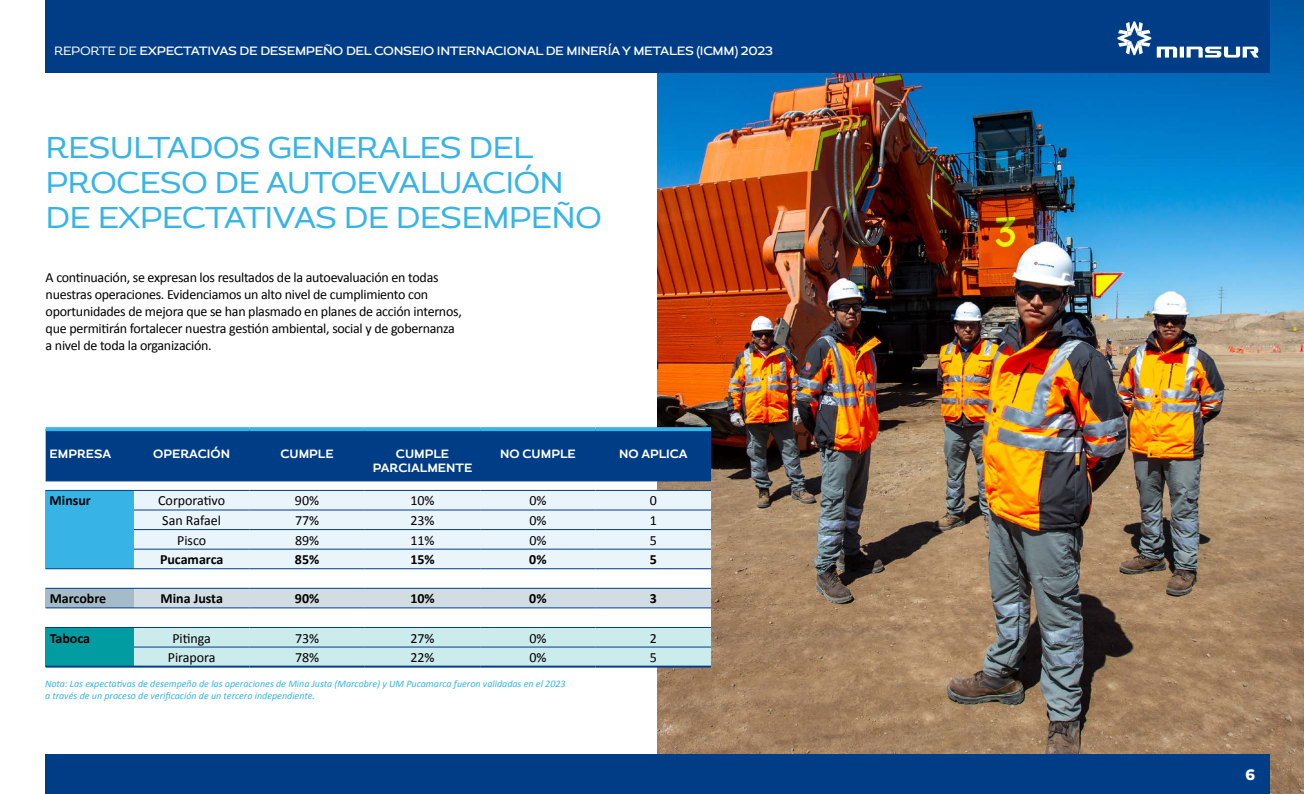
<style>
.page{position:relative;width:1304px;height:794px;background:#fff}
.page>*{position:absolute;margin:0;border:0;box-sizing:border-box;transform-origin:0 0}
.t1{font:30px/35px "Magallanes";letter-spacing:-.025em;color:#37b4e5;scale:1.07 1}
.t2{font:800 15px "Magallanes Cond";color:#fff;scale:1.07 1}
.t3{font:14px/16.8px "Calibri";letter-spacing:-.02em;color:#000}
.t4{font:700 14px "Calibri";color:#000}
.t5{font:14px "Calibri";color:#000}
.t6{font:500 12px "Magallanes";letter-spacing:-.025em;color:#fff;scale:1.07 1}
.t7{font:700 12px/14.4px "Magallanes";color:#fff;text-align:center}
.t8{font:italic 10px/12px "Calibri";color:#37b4e5}
.s1{font-weight:400}
</style>
<div class="page">
<img style="left:657px;top:0;width:647px;height:794px">
<div style="left:45px;top:754px;width:1225px;height:40px;background:#003d87"></div>
<div style="left:45px;top:0;width:1225px;height:72px;background:#003d87"></div>
<svg style="left:1157px;top:47px;width:102px;height:11px"></svg>
<svg style="left:1117px;top:21px;width:34px;height:34px"></svg>
<div style="left:46px;top:431px;width:665px;height:49px;background:#003d87"></div>
<div style="left:46px;top:490px;width:88px;height:79px;background:#37b4e5"></div>
<div style="left:134px;top:491px;width:577px;height:77px;background:#eaf4fb"></div>
<svg style="left:46px;top:569px;width:665px;height:96px"></svg>
<hr style="left:46px;top:665px;width:88px;height:2px;background:#003d87">
<svg style="left:46px;top:427px;width:88px;height:4px"></svg>
<svg style="left:134px;top:427px;width:115px;height:4px"></svg>
<svg style="left:249px;top:427px;width:116px;height:4px"></svg>
<svg style="left:365px;top:427px;width:115px;height:4px"></svg>
<svg style="left:480px;top:427px;width:116px;height:4px"></svg>
<svg style="left:596px;top:427px;width:115px;height:4px"></svg>
<hr style="left:46px;top:480px;width:88px;height:1px;background:#003d87">
<hr style="left:134px;top:480px;width:115px;height:1px;background:#003d87">
<hr style="left:249px;top:480px;width:116px;height:1px;background:#003d87">
<hr style="left:365px;top:480px;width:115px;height:1px;background:#003d87">
<hr style="left:480px;top:480px;width:116px;height:1px;background:#003d87">
<hr style="left:596px;top:480px;width:115px;height:1px;background:#003d87">
<hr style="left:134px;top:490px;width:115px;height:1px;background:#003d87">
<hr style="left:249px;top:490px;width:116px;height:1px;background:#003d87">
<hr style="left:365px;top:490px;width:115px;height:1px;background:#003d87">
<hr style="left:480px;top:490px;width:116px;height:1px;background:#003d87">
<hr style="left:596px;top:490px;width:115px;height:1px;background:#003d87">
<hr style="left:46px;top:490px;width:88px;height:1px;background:#003d87">
<hr style="left:46px;top:568px;width:88px;height:1px;background:#003d87">
<hr style="left:46px;top:588px;width:88px;height:1px;background:#003d87">
<hr style="left:46px;top:607px;width:88px;height:1px;background:#003d87">
<hr style="left:46px;top:627px;width:88px;height:1px;background:#003d87">
<hr style="left:134px;top:665px;width:115px;height:2px;background:#003d87">
<hr style="left:249px;top:665px;width:116px;height:2px;background:#003d87">
<hr style="left:365px;top:665px;width:115px;height:2px;background:#003d87">
<hr style="left:480px;top:665px;width:116px;height:2px;background:#003d87">
<hr style="left:596px;top:665px;width:115px;height:2px;background:#003d87">
<hr style="left:134px;top:510px;width:115px;height:1px;background:#003d87">
<hr style="left:249px;top:510px;width:116px;height:1px;background:#003d87">
<hr style="left:365px;top:510px;width:115px;height:1px;background:#003d87">
<hr style="left:480px;top:510px;width:116px;height:1px;background:#003d87">
<hr style="left:596px;top:510px;width:115px;height:1px;background:#003d87">
<hr style="left:134px;top:529px;width:115px;height:1px;background:#003d87">
<hr style="left:249px;top:529px;width:116px;height:1px;background:#003d87">
<hr style="left:365px;top:529px;width:115px;height:1px;background:#003d87">
<hr style="left:480px;top:529px;width:116px;height:1px;background:#003d87">
<hr style="left:596px;top:529px;width:115px;height:1px;background:#003d87">
<hr style="left:134px;top:549px;width:115px;height:1px;background:#003d87">
<hr style="left:249px;top:549px;width:116px;height:1px;background:#003d87">
<hr style="left:365px;top:549px;width:115px;height:1px;background:#003d87">
<hr style="left:480px;top:549px;width:116px;height:1px;background:#003d87">
<hr style="left:596px;top:549px;width:115px;height:1px;background:#003d87">
<hr style="left:134px;top:568px;width:115px;height:1px;background:#003d87">
<hr style="left:249px;top:568px;width:116px;height:1px;background:#003d87">
<hr style="left:365px;top:568px;width:115px;height:1px;background:#003d87">
<hr style="left:480px;top:568px;width:116px;height:1px;background:#003d87">
<hr style="left:596px;top:568px;width:115px;height:1px;background:#003d87">
<hr style="left:134px;top:588px;width:115px;height:1px;background:#003d87">
<hr style="left:249px;top:588px;width:116px;height:1px;background:#003d87">
<hr style="left:365px;top:588px;width:115px;height:1px;background:#003d87">
<hr style="left:480px;top:588px;width:116px;height:1px;background:#003d87">
<hr style="left:596px;top:588px;width:115px;height:1px;background:#003d87">
<hr style="left:134px;top:607px;width:115px;height:1px;background:#003d87">
<hr style="left:249px;top:607px;width:116px;height:1px;background:#003d87">
<hr style="left:365px;top:607px;width:115px;height:1px;background:#003d87">
<hr style="left:480px;top:607px;width:116px;height:1px;background:#003d87">
<hr style="left:596px;top:607px;width:115px;height:1px;background:#003d87">
<hr style="left:134px;top:627px;width:115px;height:1px;background:#003d87">
<hr style="left:249px;top:627px;width:116px;height:1px;background:#003d87">
<hr style="left:365px;top:627px;width:115px;height:1px;background:#003d87">
<hr style="left:480px;top:627px;width:116px;height:1px;background:#003d87">
<hr style="left:596px;top:627px;width:115px;height:1px;background:#003d87">
<hr style="left:134px;top:647px;width:115px;height:1px;background:#003d87">
<hr style="left:249px;top:647px;width:116px;height:1px;background:#003d87">
<hr style="left:365px;top:647px;width:115px;height:1px;background:#003d87">
<hr style="left:480px;top:647px;width:116px;height:1px;background:#003d87">
<hr style="left:596px;top:647px;width:115px;height:1px;background:#003d87">
<p class="t6" style="left:54px;top:43px;width:674px"><span class="s1">REPORTE DE</span> EXPECTATIVAS DE DESEMPEÑO DEL CONSEJO INTERNACIONAL DE MINERÍA Y METALES (ICMM) 2023</p>
<h1 class="t1" style="left:46px;top:130px;width:521px">RESULTADOS GENERALES DEL<br>PROCESO DE AUTOEVALUACIÓN<br>DE EXPECTATIVAS DE DESEMPEÑO</h1>
<p class="t3" style="left:46px;top:269px;width:418px">A continuación, se expresan los resultados de la autoevaluación en todas nuestras operaciones. Evidenciamos un alto nivel de cumplimiento con oportunidades de mejora que se han plasmado en planes de acción internos, que permitirán fortalecer nuestra gestión ambiental, social y de gobernanza a nivel de toda la organización.</p>
<p class="t7" style="left:50px;top:447px;width:63px">EMPRESA</p>
<p class="t7" style="left:153px;top:447px;width:78px">OPERACIÓN</p>
<p class="t7" style="left:281px;top:447px;width:55px">CUMPLE</p>
<p class="t7" style="left:373px;top:447px;width:101px">CUMPLE<br>PARCIALMENTE</p>
<p class="t7" style="left:500px;top:447px;width:77px">NO CUMPLE</p>
<p class="t7" style="left:619px;top:447px;width:70px">NO APLICA</p>
<p class="t4" style="left:50px;top:491px;width:43px">Minsur</p>
<p class="t5" style="left:158px;top:492px;width:69px">Corporativo</p>
<p class="t3" style="left:295px;top:492px;width:26px">90%</p>
<p class="t3" style="left:410px;top:492px;width:26px">10%</p>
<p class="t3" style="left:529px;top:492px;width:19px">0%</p>
<p class="t3" style="left:650px;top:492px;width:9px">0</p>
<p class="t5" style="left:162px;top:512px;width:60px">San Rafael</p>
<p class="t3" style="left:295px;top:511px;width:26px">77%</p>
<p class="t3" style="left:410px;top:511px;width:26px">23%</p>
<p class="t3" style="left:529px;top:511px;width:19px">0%</p>
<p class="t3" style="left:650px;top:511px;width:9px">1</p>
<p class="t3" style="left:177px;top:531px;width:31px">Pisco</p>
<p class="t3" style="left:295px;top:531px;width:26px">89%</p>
<p class="t3" style="left:410px;top:531px;width:26px">11%</p>
<p class="t3" style="left:529px;top:531px;width:19px">0%</p>
<p class="t3" style="left:650px;top:531px;width:9px">5</p>
<p class="t4" style="left:160px;top:549px;width:65px">Pucamarca</p>
<p class="t4" style="left:295px;top:549px;width:26px">85%</p>
<p class="t4" style="left:410px;top:549px;width:26px">15%</p>
<p class="t4" style="left:529px;top:549px;width:19px">0%</p>
<p class="t4" style="left:650px;top:549px;width:9px">5</p>
<p class="t4" style="left:50px;top:589px;width:58px">Marcobre</p>
<p class="t4" style="left:160px;top:589px;width:64px">Mina Justa</p>
<p class="t4" style="left:295px;top:589px;width:26px">90%</p>
<p class="t4" style="left:410px;top:589px;width:26px">10%</p>
<p class="t4" style="left:529px;top:589px;width:19px">0%</p>
<p class="t4" style="left:650px;top:589px;width:9px">3</p>
<p class="t4" style="left:50px;top:628px;width:42px">Taboca</p>
<p class="t3" style="left:172px;top:629px;width:40px">Pitinga</p>
<p class="t3" style="left:295px;top:629px;width:26px">73%</p>
<p class="t3" style="left:410px;top:629px;width:26px">27%</p>
<p class="t3" style="left:529px;top:629px;width:19px">0%</p>
<p class="t3" style="left:650px;top:629px;width:9px">2</p>
<p class="t5" style="left:168px;top:649px;width:49px">Pirapora</p>
<p class="t3" style="left:295px;top:648px;width:26px">78%</p>
<p class="t3" style="left:410px;top:648px;width:26px">22%</p>
<p class="t3" style="left:529px;top:648px;width:19px">0%</p>
<p class="t3" style="left:650px;top:648px;width:9px">5</p>
<p class="t8" style="left:45px;top:677px;width:522px">Nota: Las expectativas de desempeño de las operaciones de Mina Justa (Marcobre) y UM Pucamarca fueron validadas en el 2023 a través de un proceso de verificación de un tercero independiente.</p>
<p class="t2" style="left:1245px;top:765px;width:11px">6</p>
</div>
